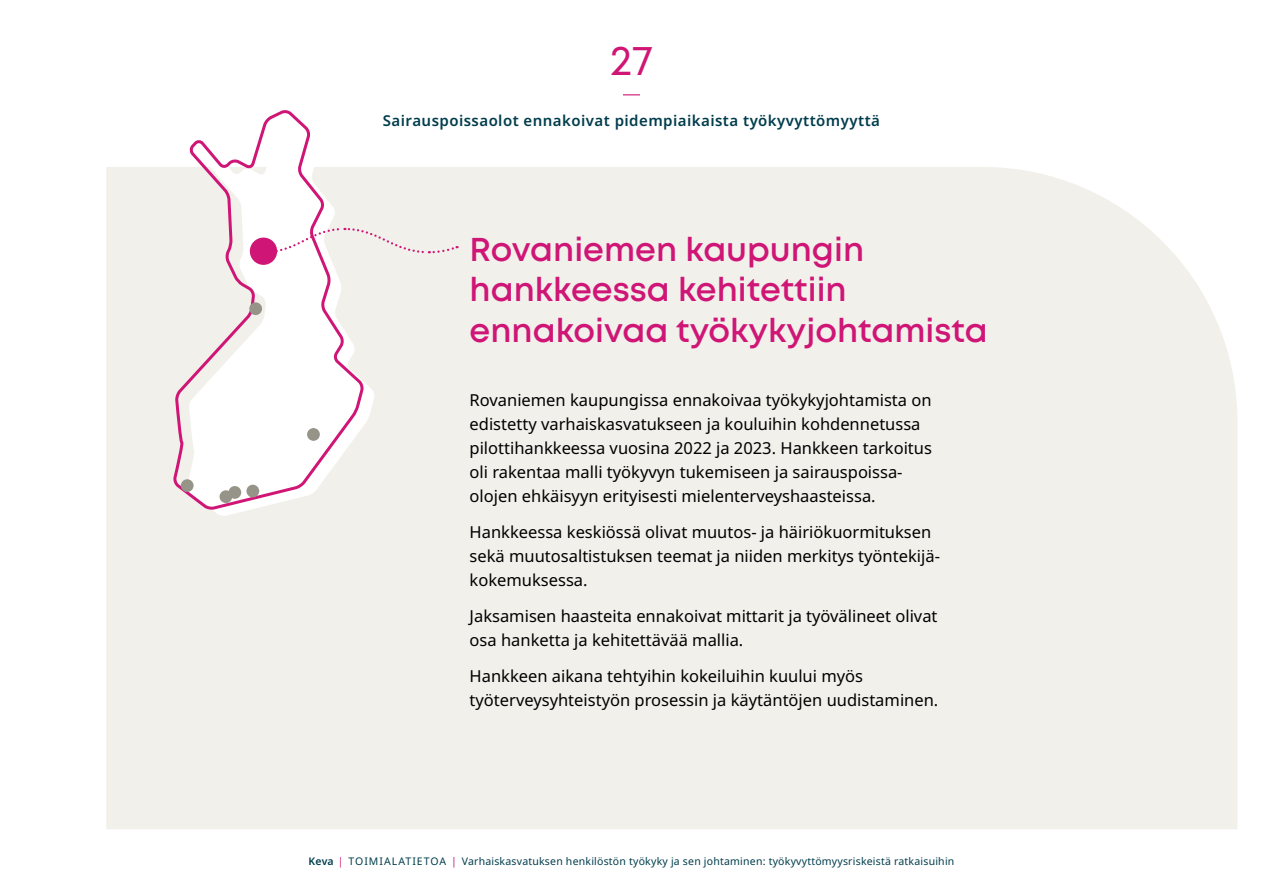
<style>
.page{position:relative;width:1263px;height:893px;background:#fff}
.page>*{position:absolute;margin:0;border:0;box-sizing:border-box;transform-origin:0 0}
.t1{font:42px "Mont";color:#cf1575}
.H3_otsikko_Mont_SB_22_26{font:600 33px/40.5px "Mont";color:#cf1575}
.Leipis_Noto_Sans_Regular_11_16{font:16.5px/24px "Noto Sans";color:#000}
.t2{font:600 15px "Noto Sans";letter-spacing:.03em;color:#003d4c}
.t3{font:10.5px "Noto Sans";letter-spacing:.02em;color:#003d4c}
.s1{font-weight:600}
.s2{color:#cf1575}
</style>
<div class="page">
<svg style="left:623px;top:94px;width:17px;height:1px"></svg>
<div style="left:106px;top:167px;width:1131px;height:662px;background:#f1f0eb"></div>
<svg style="left:187px;top:167px;width:188px;height:349px;background:#f1f1ec"></svg>
<svg style="left:171px;top:110px;width:195px;height:402px"></svg>
<div style="left:307px;top:428px;width:13px;height:13px;background:#969488;border-radius:50%"></div>
<div style="left:249px;top:302px;width:13px;height:13px;background:#969488;border-radius:50%"></div>
<div style="left:181px;top:479px;width:13px;height:13px;background:#969488;border-radius:50%"></div>
<div style="left:228px;top:486px;width:13px;height:13px;background:#969488;border-radius:50%"></div>
<div style="left:220px;top:490px;width:12px;height:13px;background:#969488;border-radius:50%"></div>
<div style="left:246px;top:485px;width:13px;height:12px;background:#969488;border-radius:50%"></div>
<div style="left:250px;top:238px;width:27px;height:27px;background:#cf1575;border-radius:50%"></div>
<svg style="left:263px;top:227px;width:195px;height:27px"></svg>
<h1 class="t1" style="left:610px;top:34px;width:44px">27</h1>
<p class="t2" style="left:383px;top:110px;width:499px">Sairauspoissaolot ennakoivat pidempiaikaista työkyvyttömyyttä</p>
<h3 class="H3_otsikko_Mont_SB_22_26" style="left:470px;top:229px;width:520px">Rovaniemen kaupungin hankkeessa kehitettiin ennakoivaa työkykyjohtamista</h3>
<p class="Leipis_Noto_Sans_Regular_11_16" style="left:470px;top:388px;width:464px">Rovaniemen kaupungissa ennakoivaa työkykyjohtamista on edistetty varhaiskasvatukseen ja kouluihin kohdennetussa pilottihankkeessa vuosina 2022 ja 2023. Hankkeen tarkoitus oli rakentaa malli työkyvyn tukemiseen ja sairauspoissa&shy;olojen ehkäisyyn erityisesti mielenterveyshaasteissa.</p>
<p class="Leipis_Noto_Sans_Regular_11_16" style="left:470px;top:520px;width:472px">Hankkeessa keskiössä olivat muutos- ja häiriökuormituksen sekä muutosaltistuksen teemat ja niiden merkitys työntekijä&shy;kokemuksessa.</p>
<p class="Leipis_Noto_Sans_Regular_11_16" style="left:470px;top:604px;width:469px">Jaksamisen haasteita ennakoivat mittarit ja työvälineet olivat osa hanketta ja kehitettävää mallia.</p>
<p class="Leipis_Noto_Sans_Regular_11_16" style="left:470px;top:664px;width:470px">Hankkeen aikana tehtyihin kokeiluihin kuului myös työterveysyhteistyön prosessin ja käytäntöjen uudistaminen.</p>
<p class="t3" style="left:309px;top:854px;width:647px"><span class="s1">Keva</span> <span class="s2">|</span> TOIMIALATIETOA <span class="s2">|</span> Varhaiskasvatuksen henkilöstön työkyky ja sen johtaminen: työkyvyttömyysriskeistä ratkaisuihin</p>
</div>
